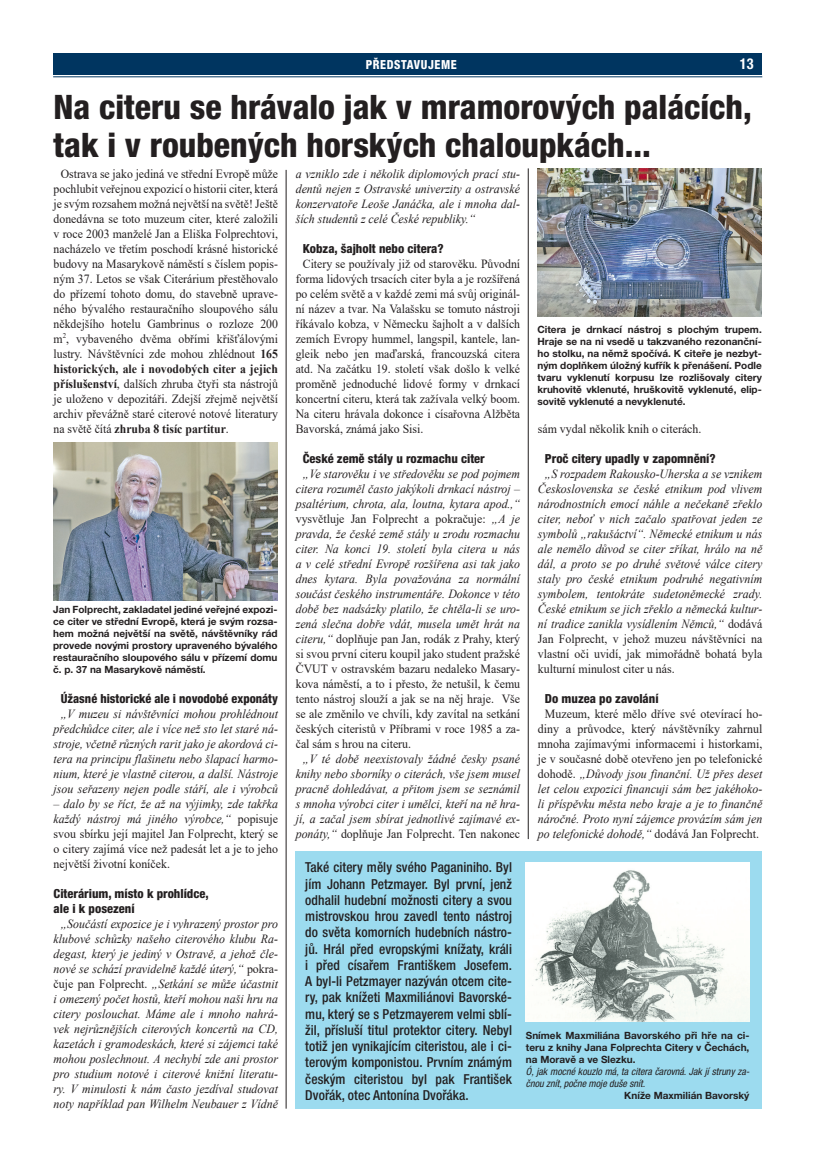
<style>
.page{position:relative;width:815px;height:1170px;background:#fff}
.page>*{position:absolute;margin:0;border:0;box-sizing:border-box;transform-origin:0 0}
.t1{font:800 condensed 33.75px/37.5px "Helvetica Neue LT Pro";color:#231f20}
.t2{font:700 condensed 15px "Helvetica Neue LT Pro";color:#fff;scale:.95 1}
.t3{font:500 condensed 13.75px/16.2px "Helvetica Neue LT Pro";letter-spacing:.005em;color:#231f20;text-align:justify}
.t4{font:italic 12.5px/15px "Times New Roman";color:#231f20;text-align:center;scale:.95 1}
.t5{font:12.5px/15px "Times New Roman";color:#231f20;text-align:justify;scale:.94 1}
.t6{font:12.5px/15px "Times New Roman";color:#231f20;text-align:justify;scale:.95 1}
.t7{font:800 condensed 12.5px/15px "Helvetica Neue LT Pro";color:#231f20}
.t8{font:800 condensed 12.5px "Helvetica Neue LT Pro";letter-spacing:.05em;color:#fff;scale:.95 1}
.t9{font:700 10px/12px "Helvetica Neue LT Pro";color:#231f20;text-align:justify}
.t10{font:italic condensed 10px/12px "Helvetica Neue LT Pro";color:#231f20}
.s1{font-weight:700}
.s2{font-style:italic}
.s3{font-style:normal}
</style>
<div class="page">
<div style="left:53px;top:53px;width:709px;height:21px;background:#003560"></div>
<hr style="left:53px;top:76px;width:709px;height:1px;background:#003560">
<hr style="left:286px;top:170px;width:1px;height:938px;background:#231f20">
<hr style="left:528px;top:168px;width:1px;height:671px;background:#231f20">
<img style="left:53px;top:442px;width:225px;height:159px">
<img style="left:537px;top:168px;width:224px;height:149px">
<div style="left:295px;top:850px;width:467px;height:258px;background:#9cdbef"></div>
<img style="left:526px;top:862px;width:224px;height:158px">
<p class="t8" style="left:366px;top:57px;width:98px">PŘEDSTAVUJEME</p>
<p class="t2" style="left:740px;top:55px;width:16px">13</p>
<h1 class="t1" style="left:54px;top:88px;width:700px">Na citeru se hrávalo jak v mramorových palácích, tak i v roubených horských chaloupkách...</h1>
<p class="t5" style="left:54px;top:165px;width:240px;text-indent:7px">Ostrava se jako jediná ve střední Evropě může pochlubit veřejnou expozicí o historii citer, která je svým rozsahem možná největší na světě! Ještě donedávna se toto muzeum citer, které založili v roce 2003 manželé Jan a Eliška Folprechtovi, nacházelo ve třetím poschodí krásné historické budovy na Masarykově náměstí s číslem popis&shy;ným 37. Letos se však Citerárium přestěhovalo do přízemí tohoto domu, do stavebně uprave&shy;ného bývalého restauračního sloupového sálu někdejšího hotelu Gambrinus o rozloze 200 m<sup>2</sup>, vybaveného dvěma obřími křišťálovými lustry. Návštěvníci zde mohou zhlédnout <span class="s1">165 historických, ale i novodobých citer a jejich příslušenství</span>, dalších zhruba čtyři sta nástrojů je uloženo v depozitáři. Zdejší zřejmě největší archiv převážně staré citerové notové literatury na světě čítá <span class="s1">zhruba 8 tisíc partitur</span>.</p>
<p class="t9" style="left:53px;top:602px;width:226px">Jan Folprecht, zakladatel jediné veřejné expozi&shy;ce citer ve střední Evropě, která je svým rozsa&shy;hem možná největší na světě, návštěvníky rád provede novými prostory upraveného bývalého restauračního sloupového sálu v přízemí domu č. p. 37 na Masarykově náměstí.</p>
<p class="t7" style="left:61px;top:690px;width:219px">Úžasné historické ale i novodobé exponáty</p>
<p class="t4" style="left:54px;top:705px;width:238px">„V muzeu si návštěvníci mohou prohlédnout předchůdce citer, ale i více než sto let staré ná&shy;stroje, včetně různých rarit jako je akordová ci&shy;tera na principu flašinetu nebo šlapací harmo&shy;nium, které je vlastně citerou, a další. Nástroje jsou seřazeny nejen podle stáří, ale i výrobců</p>
<p class="t6" style="left:54px;top:795px;width:238px"><span class="s2">– dalo by se říct, že až na výjimky, zde takřka každý nástroj má jiného výrobce,“</span> popisuje svou sbírku její majitel Jan Folprecht, který se o citery zajímá více než padesát let a je to jeho největší životní koníček.</p>
<p class="t7" style="left:54px;top:885px;width:157px">Citerárium, místo k prohlídce, ale i k posezení</p>
<p class="t4" style="left:54px;top:915px;width:238px">„Součástí expozice je i vyhrazený prostor pro klubové schůzky našeho citerového klubu Ra&shy;degast, který je jediný v Ostravě, a jehož čle&shy;nové se schází pravidelně každé úterý,“ <span class="s3">pokra&shy;čuje pan Folprecht.</span> „Setkání se může účastnit i omezený počet hostů, kteří mohou naši hru na citery poslouchat. Máme ale i mnoho nahrá&shy;vek nejrůznějších citerových koncertů na CD, kazetách i gramodeskách, které si zájemci také mohou poslechnout. A nechybí zde ani prostor pro studium notové i citerové knižní literatu&shy;ry. V minulosti k nám často jezdíval studovat noty například pan Wilhelm Neubauer z Vídně</p>
<p class="t4" style="left:296px;top:165px;width:238px;text-align:justify">a vzniklo zde i několik diplomových prací stu&shy;dentů nejen z Ostravské univerzity a ostravské konzervatoře Leoše Janáčka, ale i mnoha dal&shy;ších studentů z celé České republiky.“</p>
<p class="t7" style="left:303px;top:240px;width:142px">Kobza, šajholt nebo citera?</p>
<p class="t5" style="left:296px;top:255px;width:240px;text-indent:7px">Citery se používaly již od starověku. Původní forma lidových trsacích citer byla a je rozšířená po celém světě a v každé zemi má svůj originál&shy;ní název a tvar. Na Valašsku se tomuto nástroji říkávalo kobza, v Německu šajholt a v dalších zemích Evropy hummel, langspil, kantele, lan&shy;gleik nebo jen maďarská, francouzská citera atd. Na začátku 19. století však došlo k velké proměně jednoduché lidové formy v drnkací koncertní citeru, která tak zažívala velký boom.<br>Na citeru hrávala dokonce i císařovna Alžběta Bavorská, známá jako Sisi.</p>
<p class="t7" style="left:303px;top:450px;width:184px">České země stály u rozmachu citer</p>
<p class="t4" style="left:296px;top:465px;width:238px;text-align:justify;text-indent:7px">„Ve starověku i ve středověku se pod pojmem citera rozuměl často jakýkoli drnkací nástroj – psaltérium, chrota, ala, loutna, kytara apod.,“ <span class="s3">vysvětluje Jan Folprecht a pokračuje:</span> „A je pravda, že české země stály u zrodu rozmachu citer. Na konci 19. století byla citera u nás a v celé střední Evropě rozšířena asi tak jako dnes kytara. Byla považována za normální součást českého instrumentáře. Dokonce v této době bez nadsázky platilo, že chtěla-li se uro&shy;zená slečna dobře vdát, musela umět hrát na citeru,“ <span class="s3">doplňuje pan Jan, rodák z Prahy, který si svou první citeru koupil jako student pražské ČVUT v ostravském bazaru nedaleko Masary&shy;kova náměstí, a to i přesto, že netušil, k čemu tento nástroj slouží a jak se na něj hraje. Vše se ale změnilo ve chvíli, kdy zavítal na setkání českých citeristů v Příbrami v roce 1985 a za&shy;čal sám s hrou na citeru.</span></p>
<p class="t4" style="left:296px;top:750px;width:238px">„V té době neexistovaly žádné česky psané knihy nebo sborníky o citerách, vše jsem musel pracně dohledávat, a přitom jsem se seznámil s mnoha výrobci citer i umělci, kteří na ně hra&shy;jí, a začal jsem sbírat jednotlivé zajímavé ex&shy;ponáty,“ <span class="s3">doplňuje Jan Folprecht. Ten nakonec</span></p>
<p class="t9" style="left:537px;top:323px;width:226px">Citera je drnkací nástroj s plochým trupem.<br>Hraje se na ni vsedě u takzvaného rezonanční&shy;ho stolku, na němž spočívá. K citeře je nezbyt&shy;ným doplňkem úložný kufřík k přenášení. Podle tvaru vyklenutí korpusu lze rozlišovaly citery kruhovitě vklenuté, hruškovitě vyklenuté, elip&shy;sovitě vyklenuté a nevyklenuté.</p>
<p class="t6" style="left:538px;top:420px;width:174px">sám vydal několik knih o citerách.</p>
<p class="t7" style="left:545px;top:450px;width:172px">Proč citery upadly v zapomnění?</p>
<p class="t4" style="left:538px;top:465px;width:238px;text-align:justify;text-indent:7px">„S rozpadem Rakousko-Uherska a se vznikem Československa se české etnikum pod vlivem národnostních emocí náhle a nečekaně zřeklo citer, neboť v nich začalo spatřovat jeden ze symbolů „rakušáctví“. Německé etnikum u nás ale nemělo důvod se citer zříkat, hrálo na ně dál, a proto se po druhé světové válce citery staly pro české etnikum podruhé negativním symbolem, tentokráte sudetoněmecké zrady.<br>České etnikum se jich zřeklo a německá kultur&shy;ní tradice zanikla vysídlením Němců,“ <span class="s3">dodává Jan Folprecht, v jehož muzeu návštěvníci na vlastní oči uvidí, jak mimořádně bohatá byla kulturní minulost citer u nás.</span></p>
<p class="t7" style="left:545px;top:690px;width:115px">Do muzea po zavolání</p>
<p class="t6" style="left:538px;top:705px;width:238px;text-align:center">Muzeum, které mělo dříve své otevírací ho&shy;diny a průvodce, který návštěvníky zahrnul mnoha zajímavými informacemi i historkami, je v současné době otevřeno jen po telefonické dohodě. <span class="s2">„Důvody jsou finanční. Už přes deset let celou expozici financuji sám bez jakéhoko&shy;li příspěvku města nebo kraje a je to finančně náročné. Proto nyní zájemce provázím sám jen po telefonické dohodě,“</span> dodává Jan Folprecht.</p>
<p class="t3" style="left:305px;top:859px;width:208px">Také citery měly svého Paganiniho. Byl jím Johann Petzmayer. Byl první, jenž odhalil hudební možnosti citery a svou mistrovskou hrou zavedl tento nástroj do světa komorních hudebních nástro&shy;jů. Hrál před evropskými knížaty, králi i před císařem Františkem Josefem.<br>A byl-li Petzmayer nazýván otcem cite&shy;ry, pak knížeti Maxmiliánovi Bavorské&shy;mu, který se s Petzmayerem velmi sblí&shy;žil, přísluší titul protektor citery. Nebyl totiž jen vynikajícím citeristou, ale i ci&shy;terovým komponistou. Prvním známým českým citeristou byl pak František Dvořák, otec Antonína Dvořáka.</p>
<p class="t9" style="left:526px;top:1028px;width:225px">Snímek Maxmiliána Bavorského při hře na ci&shy;teru z knihy Jana Folprechta Citery v Čechách, na Moravě a ve Slezku.</p>
<p class="t10" style="left:526px;top:1065px;width:225px">Ó, jak mocné kouzlo má, ta citera čarovná. Jak jí struny za&shy;čnou znít, počne moje duše snít.</p>
<p class="t9" style="left:624px;top:1088px;width:127px">Kníže Maxmilián Bavorský</p>
</div>
